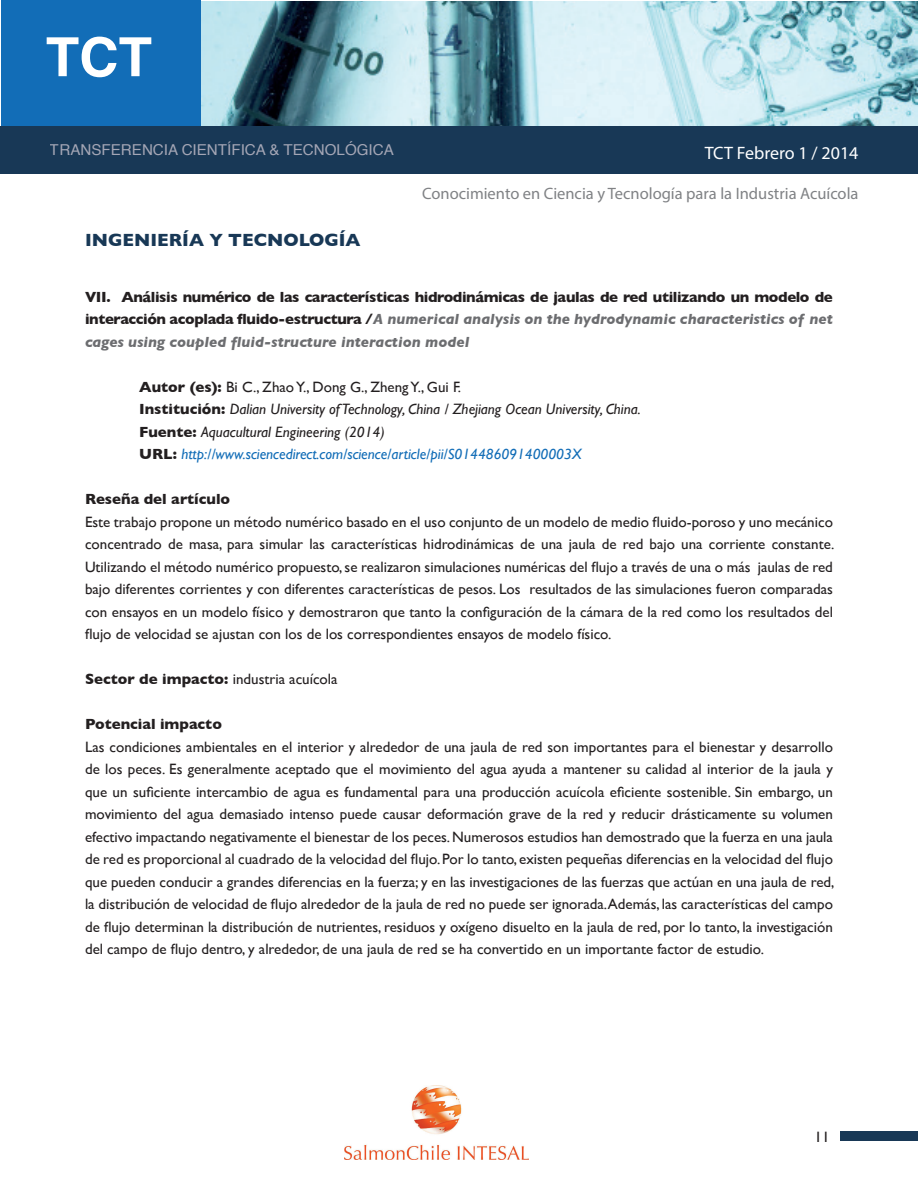
<style>
.page{position:relative;width:918px;height:1188px;background:#fff}
.page>*{position:absolute;margin:0;border:0;box-sizing:border-box;transform-origin:0 0}
.t1{font:700 54px "Helvetica";color:#fff}
.t2{font:700 18px "Gill Sans";color:#183856}
.t3{font:18px "Myriad Pro";color:#fff}
.t4{font:16.5px "Myriad Pro";color:#808285}
.t5{font:15px/22.5px "Gill Sans";color:#231f20;text-align:justify}
.t6{font:700 15px/22.5px "Gill Sans";letter-spacing:-.025em;color:#231f20;text-align:justify}
.t7{font:italic 15px/22.5px "Gill Sans";color:#231f20}
.t8{font:15px "Helvetica";color:#a4a6b5}
.t9{font:700 15px "Gill Sans";color:#231f20}
.s1{font-style:italic;color:#6c6d70}
.s2{font-weight:700;font-style:normal}
.s3{font-style:normal}
.s4{color:#126db7}
.s5{font-weight:700}
</style>
<div class="page">
<div style="left:840px;top:1131px;width:78px;height:9px;background:#183856"></div>
<img style="left:201px;top:1px;width:717px;height:125px">
<div style="left:1px;top:0;width:200px;height:127px;background:#126db7"></div>
<div style="left:0;top:126px;width:918px;height:48px;background:#183856"></div>
<img style="left:345px;top:1085px;width:184px;height:75px">
<h1 class="t1" style="left:46px;top:14px;width:108px">TCT</h1>
<p class="t8" style="left:50px;top:138px;width:346px">TRANSFERENCIA CIENTÍFICA &amp; TECNOLÓGICA</p>
<p class="t2" style="left:85px;top:226px;width:277px">INGENIERÍA Y TECNOLOGÍA</p>
<p class="t3" style="left:705px;top:142px;width:155px">TCT Febrero 1 / 2014</p>
<p class="t4" style="left:422px;top:184px;width:438px">Conocimiento en Ciencia y Tecnología para la Industria Acuícola</p>
<p class="t6" style="left:85px;top:285px;width:749px">VII. Análisis numérico de las características hidrodinámicas de jaulas de red utilizando un modelo de interacción acoplada fluido-estructura /<span class="s1">A numerical analysis on the hydrodynamic characteristics of net cages using coupled fluid-structure interaction model</span></p>
<p class="t7" style="left:139px;top:376px;width:503px"><span class="s2">Autor (es):</span> <span class="s3">Bi C., Zhao Y., Dong G., Zheng Y., Gui F.<br></span><span class="s2">Institución:</span> Dalian University of Technology, China / Zhejiang Ocean University, China.<br><span class="s2">Fuente:</span> Aquacultural Engineering (2014)<br><span class="s2">URL:</span> <span class="s4">http://www.sciencedirect.com/science/article/pii/S014486091400003X</span></p>
<p class="t9" style="left:85px;top:488px;width:147px">Reseña del artículo</p>
<p class="t5" style="left:85px;top:511px;width:751px">Este trabajo propone un método numérico basado en el uso conjunto de un modelo de medio fluido-poroso y uno mecánico concentrado de masa, para simular las características hidrodinámicas de una jaula de red bajo una corriente constante.<br>Utilizando el método numérico propuesto, se realizaron simulaciones numéricas del flujo a través de una o más jaulas de red bajo diferentes corrientes y con diferentes características de pesos. Los resultados de las simulaciones fueron comparadas con ensayos en un modelo físico y demostraron que tanto la configuración de la cámara de la red como los resultados del flujo de velocidad se ajustan con los de los correspondientes ensayos de modelo físico.</p>
<p class="t5" style="left:85px;top:668px;width:254px"><span class="s5">Sector de impacto:</span> industria acuícola</p>
<p class="t9" style="left:85px;top:713px;width:138px">Potencial impacto</p>
<p class="t5" style="left:85px;top:736px;width:751px">Las condiciones ambientales en el interior y alrededor de una jaula de red son importantes para el bienestar y desarrollo de los peces. Es generalmente aceptado que el movimiento del agua ayuda a mantener su calidad al interior de la jaula y que un suficiente intercambio de agua es fundamental para una producción acuícola eficiente sostenible. Sin embargo, un movimiento del agua demasiado intenso puede causar deformación grave de la red y reducir drásticamente su volumen efectivo impactando negativamente el bienestar de los peces. Numerosos estudios han demostrado que la fuerza en una jaula de red es proporcional al cuadrado de la velocidad del flujo. Por lo tanto, existen pequeñas diferencias en la velocidad del flujo que pueden conducir a grandes diferencias en la fuerza; y en las investigaciones de las fuerzas que actúan en una jaula de red, la distribución de velocidad de flujo alrededor de la jaula de red no puede ser ignorada.Además, las características del campo de flujo determinan la distribución de nutrientes, residuos y oxígeno disuelto en la jaula de red, por lo tanto, la investigación del campo de flujo dentro, y alrededor, de una jaula de red se ha convertido en un importante factor de estudio.</p>
<p class="t5" style="left:815px;top:1125px;width:16px">11</p>
</div>
